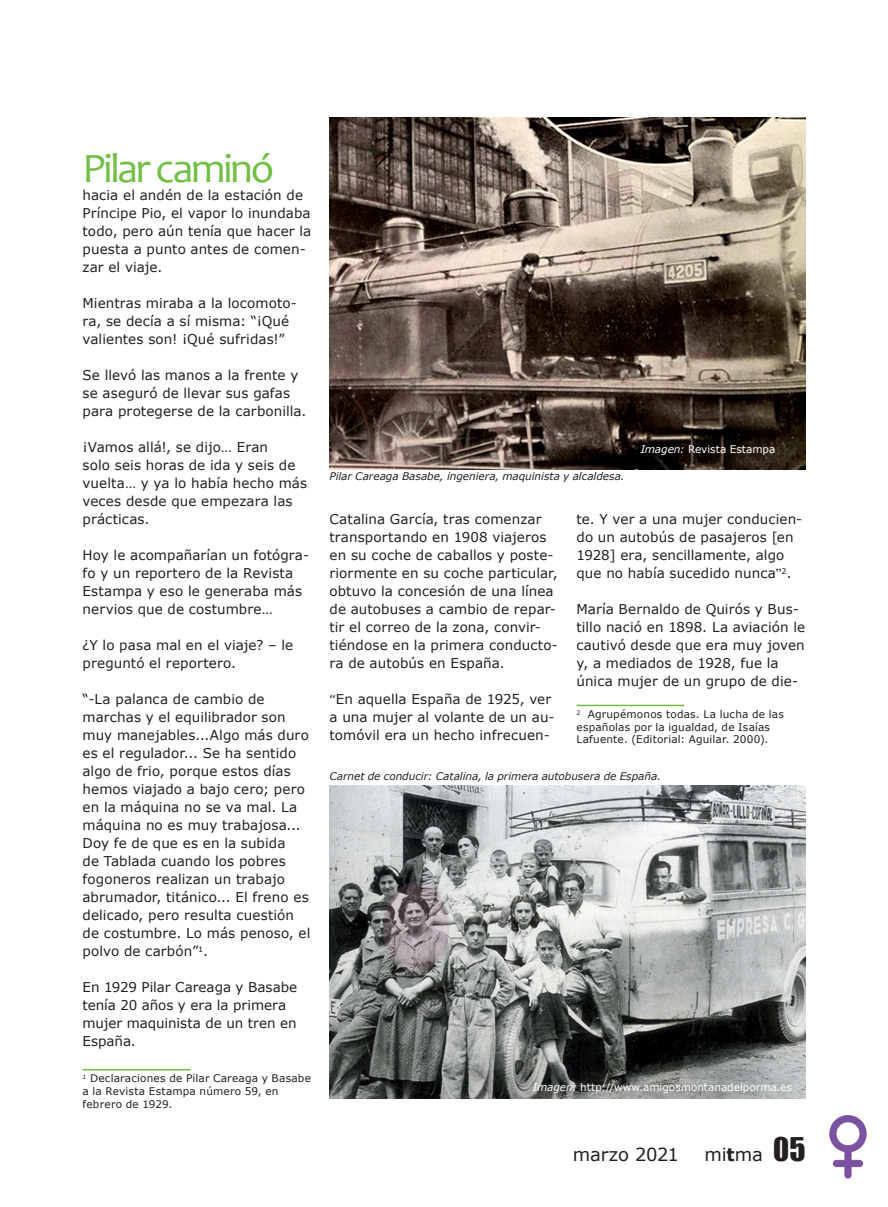
<style>
.page{position:relative;width:888px;height:1207px;background:#fff}
.page>*{position:absolute;margin:0;border:0;box-sizing:border-box;transform-origin:0 0}
.t1{font:42px "Candara";letter-spacing:-.055em;color:#71bf44}
.t2{font:18px "Verdana";letter-spacing:-.015em;color:#231f20}
.t3{font:13.5px/18px "Verdana";letter-spacing:.005em;color:#231f20}
.t4{font:10.5px/12.6px "Verdana";letter-spacing:.02em;color:#231f20}
.t5{font:italic 10.5px "Verdana";letter-spacing:-.005em;color:#231f20}
.t6{font:10.5px "Verdana";color:#fff}
.s1{font-style:italic}
.s2{font-family:"Gill Sans Std";font-style:italic}
.s3{font-family:"Gill Sans Std"}
.s4{font-weight:700}
.s5{font-family:"Impact";font-size:30px}
</style>
<div class="page">
<svg style="left:829px;top:1115px;width:38px;height:63px"></svg>
<img style="left:329px;top:117px;width:476px;height:352px">
<hr style="left:83px;top:1069px;width:108px;height:1px;background:#71bf44">
<hr style="left:576px;top:705px;width:108px;height:1px;background:#71bf44">
<img style="left:329px;top:785px;width:476px;height:314px">
<h1 class="t1" style="left:83px;top:142px;width:193px">Pilar caminó</h1>
<p class="t3" style="left:83px;top:187px;width:230px">hacia el andén de la estación de<br>Príncipe Pio, el vapor lo inundaba todo, pero aún tenía que hacer la puesta a punto antes de comen&shy;zar el viaje.</p>
<p class="t3" style="left:83px;top:295px;width:216px">Mientras miraba a la locomoto&shy;ra, se decía a sí misma: “¡Qué valientes son! ¡Qué sufridas!”</p>
<p class="t3" style="left:83px;top:367px;width:225px">Se llevó las manos a la frente y se aseguró de llevar sus gafas para protegerse de la carbonilla.</p>
<p class="t3" style="left:83px;top:439px;width:226px">¡Vamos allá!, se dijo… Eran<br>solo seis horas de ida y seis de vuelta… y ya lo había hecho más veces desde que empezara las prácticas.</p>
<p class="t3" style="left:83px;top:547px;width:228px">Hoy le acompañarían un fotógra&shy;fo y un reportero de la Revista<br>Estampa y eso le generaba más nervios que de costumbre…</p>
<p class="t3" style="left:83px;top:637px;width:212px">¿Y lo pasa mal en el viaje? – le preguntó el reportero.</p>
<p class="t3" style="left:83px;top:691px;width:229px">“-La palanca de cambio de marchas y el equilibrador son muy manejables...Algo más duro es el regulador... Se ha sentido algo de frio, porque estos días hemos viajado a bajo cero; pero en la máquina no se va mal. La máquina no es muy trabajosa...<br>Doy fe de que es en la subida<br>de Tablada cuando los pobres fogoneros realizan un trabajo abrumador, titánico... El freno es delicado, pero resulta cuestión de costumbre. Lo más penoso, el polvo de carbón”<sup>1</sup>.</p>
<p class="t3" style="left:83px;top:979px;width:216px">En 1929 Pilar Careaga y Basabe tenía 20 años y era la primera mujer maquinista de un tren en<br>España.</p>
<p class="t4" style="left:83px;top:1072px;width:230px"><sup>1</sup> Declaraciones de Pilar Careaga y Basabe a la Revista Estampa número 59, en febrero de 1929.</p>
<p class="t5" style="left:329px;top:470px;width:297px">Pilar Careaga Basabe, ingeniera, maquinista y alcaldesa.</p>
<p class="t6" style="left:641px;top:442px;width:136px"><span class="s1">Imagen:</span> Revista Estampa</p>
<p class="t3" style="left:329px;top:511px;width:230px">Catalina García, tras comenzar transportando en 1908 viajeros en su coche de caballos y poste&shy;riormente en su coche particular, obtuvo la concesión de una línea de autobuses a cambio de repar&shy;tir el correo de la zona, convir&shy;tiéndose en la primera conducto&shy;ra de autobús en España.</p>
<p class="t3" style="left:329px;top:691px;width:227px"><span class="s2">“</span>En aquella España de 1925, ver a una mujer al volante de un au&shy;tomóvil era un hecho infrecuen-</p>
<p class="t3" style="left:576px;top:511px;width:227px">te. Y ver a una mujer conducien&shy;do un autobús de pasajeros [en<br>1928] era, sencillamente, algo que no había sucedido nunca<span class="s3">”</span><sup>2</sup>.</p>
<p class="t3" style="left:576px;top:601px;width:230px">María Bernaldo de Quirós y Bus&shy;tillo nació en 1898. La aviación le cautivó desde que era muy joven y, a mediados de 1928, fue la única mujer de un grupo de die-</p>
<p class="t4" style="left:576px;top:708px;width:209px"><sup>2</sup> Agrupémonos todas. La lucha de las españolas por la igualdad, de Isaías<br>Lafuente. (Editorial: Aguilar. 2000).</p>
<p class="t5" style="left:329px;top:769px;width:333px">Carnet de conducir: Catalina, la primera autobusera de España.</p>
<p class="t6" style="left:533px;top:1080px;width:261px"><span class="s1">Imagen:</span> http://www.amigosmontanadelporma.es</p>
<h2 class="t2" style="left:573px;top:1142px;width:108px">marzo 2021</h2>
<h2 class="t2" style="left:704px;top:1142px;width:103px">mi<span class="s4">t</span>ma <span class="s5">05</span></h2>
</div>
